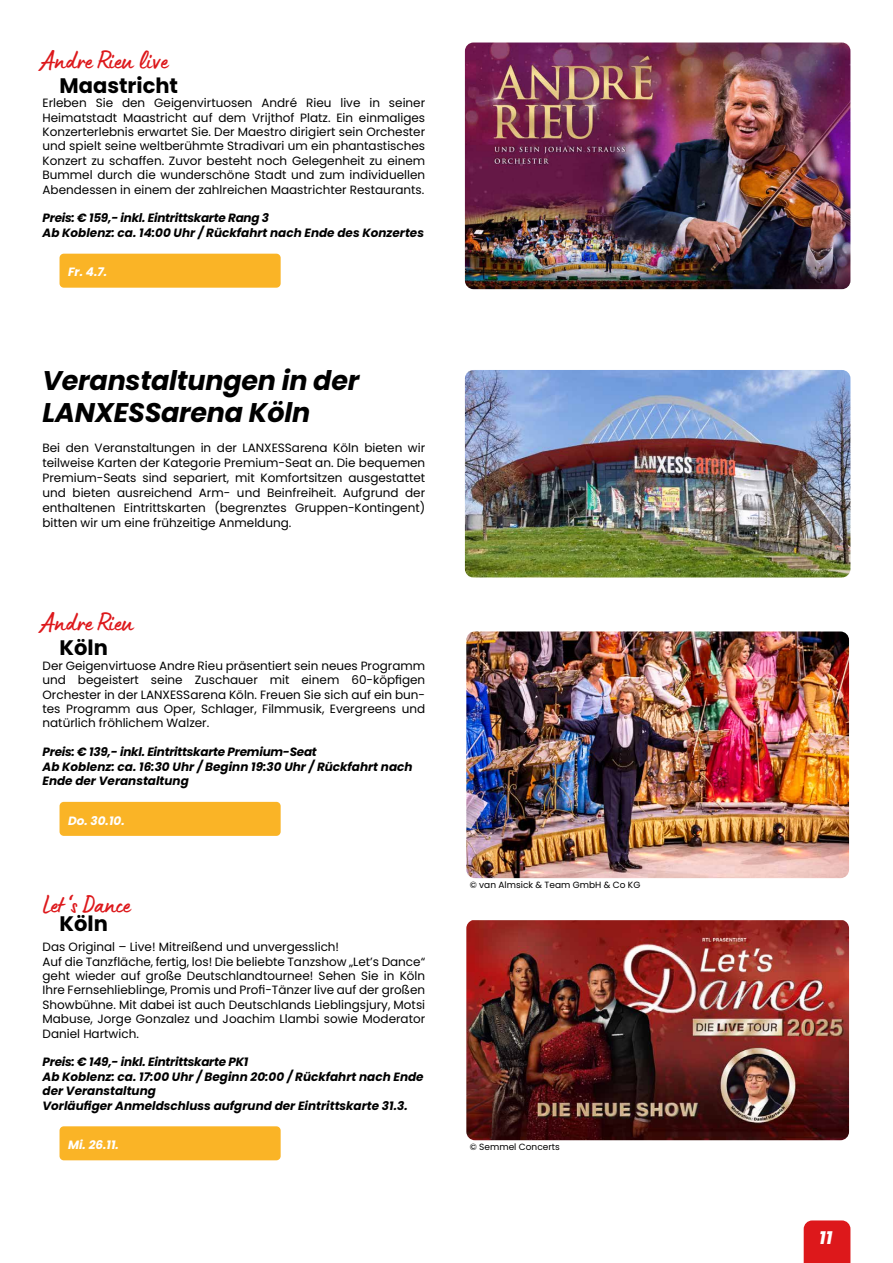
<style>
.page{position:relative;width:893px;height:1263px;background:#fff}
.page>*{position:absolute;margin:0;border:0;box-sizing:border-box;transform-origin:0 0}
.t1{font:italic 700 27px/32.4px "Poppins";letter-spacing:-.01em;color:#000}
.t2{font:27px "Lumios Marker";color:#dd181b}
.t3{font:700 21px "Poppins";color:#000}
.t4{font:italic 700 18px "Poppins";color:#fff}
.t5{font:12px/14.4px "Poppins";color:#000;text-align:justify}
.t6{font:italic 700 12px/14.4px "Poppins";color:#000}
.t7{font:italic 700 12px "Poppins";color:#fff}
.t8{font:9px "Poppins";color:#000}
</style>
<div class="page">
<div style="left:804px;top:1220px;width:46px;height:43px;background:#dd181b"></div>
<div style="left:60px;top:254px;width:221px;height:34px;background:#fab426;border-radius:4px"></div>
<div style="left:60px;top:802px;width:221px;height:34px;background:#fab426;border-radius:4px"></div>
<div style="left:60px;top:1126px;width:221px;height:34px;background:#fab426;border-radius:4px"></div>
<img style="left:465px;top:43px;width:385px;height:246px">
<img style="left:466px;top:920px;width:383px;height:220px">
<img style="left:466px;top:631px;width:383px;height:247px">
<img style="left:465px;top:370px;width:385px;height:207px">
<h1 class="t2" style="left:43px;top:43px;width:127px">Andre Rieu live</h1>
<h2 class="t3" style="left:60px;top:73px;width:120px">Maastricht</h2>
<p class="t5" style="left:43px;top:96px;width:384px">Erleben Sie den Geigenvirtuosen André Rieu live in seiner Heimatstadt Maastricht auf dem Vrijthof Platz. Ein einmaliges Konzerterlebnis erwartet Sie. Der Maestro dirigiert sein Orchester und spielt seine weltberühmte Stradivari um ein phantastisches Konzert zu schaffen. Zuvor besteht noch Gelegenheit zu einem Bummel durch die wunderschöne Stadt und zum individuellen Abendessen in einem der zahlreichen Maastrichter Restaurants.</p>
<p class="t6" style="left:43px;top:211px;width:383px">Preis: € 159,- inkl. Eintrittskarte Rang 3<br>Ab Koblenz: ca. 14:00 Uhr / Rückfahrt nach Ende des Konzertes</p>
<p class="t7" style="left:68px;top:265px;width:41px">Fr. 4.7.</p>
<h1 class="t1" style="left:43px;top:364px;width:318px">Veranstaltungen in der<br>LANXESSarena Köln</h1>
<p class="t5" style="left:43px;top:440px;width:384px;line-height:15px">Bei den Veranstaltungen in der LANXESSarena Köln bieten wir teilweise Karten der Kategorie Premium-Seat an. Die bequemen Premium-Seats sind separiert, mit Komfortsitzen ausgestattet und bieten ausreichend Arm- und Beinfreiheit. Aufgrund der enthaltenen Eintrittskarten (begrenztes Gruppen-Kontingent) bitten wir um eine frühzeitige Anmeldung.</p>
<h1 class="t2" style="left:43px;top:605px;width:92px">Andre Rieu</h1>
<h2 class="t3" style="left:60px;top:636px;width:50px">Köln</h2>
<p class="t5" style="left:43px;top:658px;width:384px">Der Geigenvirtuose Andre Rieu präsentiert sein neues Programm und begeistert seine Zuschauer mit einem 60-köpfigen Orchester in der LANXESSarena Köln. Freuen Sie sich auf ein bun&shy;tes Programm aus Oper, Schlager, Filmmusik, Evergreens und natürlich fröhlichem Walzer.</p>
<p class="t6" style="left:43px;top:745px;width:371px">Preis: € 139,- inkl. Eintrittskarte Premium-Seat<br>Ab Koblenz: ca. 16:30 Uhr / Beginn 19:30 Uhr / Rückfahrt nach<br>Ende der Veranstaltung</p>
<p class="t7" style="left:68px;top:813px;width:58px">Do. 30.10.</p>
<p class="t8" style="left:470px;top:879px;width:172px">© van Almsick &amp; Team GmbH &amp; Co KG</p>
<h1 class="t2" style="left:43px;top:886px;width:89px">Let‘s Dance</h1>
<h2 class="t3" style="left:60px;top:911px;width:50px">Köln</h2>
<p class="t5" style="left:43px;top:940px;width:384px;text-align:left">Das Original – Live! Mitreißend und unvergesslich!<br>Auf die Tanzfläche, fertig, los! Die beliebte Tanzshow „Let’s Dance“ geht wieder auf große Deutschlandtournee! Sehen Sie in Köln Ihre Fernsehlieblinge, Promis und Profi-Tänzer live auf der großen Showbühne. Mit dabei ist auch Deutschlands Lieblingsjury, Motsi Mabuse, Jorge Gonzalez und Joachim Llambi sowie Moderator Daniel Hartwich.</p>
<p class="t6" style="left:43px;top:1055px;width:383px">Preis: € 149,- inkl. Eintrittskarte PK1<br>Ab Koblenz: ca. 17:00 Uhr / Beginn 20:00 / Rückfahrt nach Ende der Veranstaltung<br>Vorläufiger Anmeldschluss aufgrund der Eintrittskarte 31.3.</p>
<p class="t7" style="left:68px;top:1138px;width:52px">Mi. 26.11.</p>
<p class="t8" style="left:470px;top:1141px;width:91px">© Semmel Concerts</p>
<h3 class="t4" style="left:819px;top:1227px;width:15px">11</h3>
</div>
